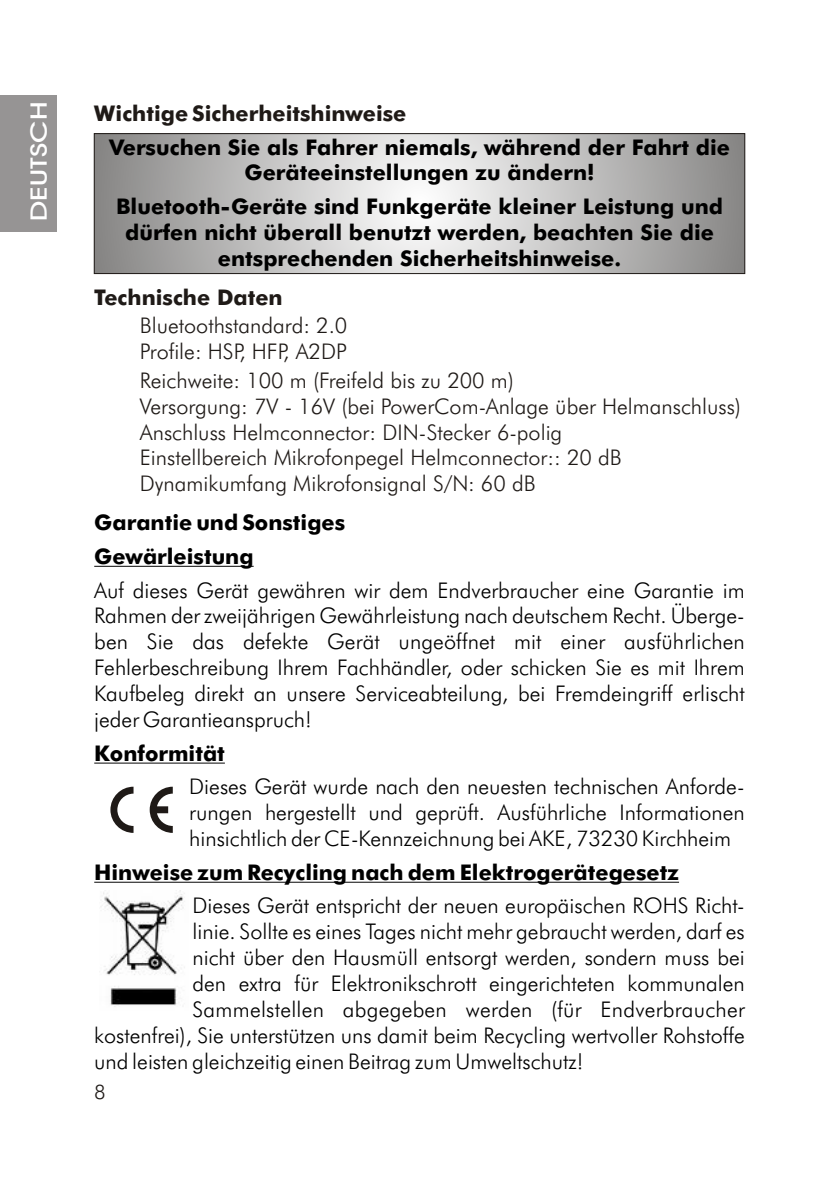
<style>
.page{position:relative;width:840px;height:1192px;background:#fff}
.page>*{position:absolute;margin:0;border:0;box-sizing:border-box;transform-origin:0 0}
.t1{font:22.8px "Avant Garde Md BT";color:#fff;scale:1.31 1}
.t2{font:21.6px/25.8px "Futura Lt BT";color:#000;text-align:justify}
.t3{font:700 21.6px/26px "Futura Md BT";color:#000;text-align:center}
.t4{font:21.6px/25.8px "Futura Lt BT";color:#1f1a17}
.t5{font:700 21.6px "Futura Md BT";color:#1f1a17}
.t6{font:20px "Futura Lt BT";color:#1f1a17}
</style>
<div class="page">
<svg style="left:96px;top:135px;width:647px;height:137px;background:#c0bfbf"></svg>
<div style="left:94px;top:133px;width:651px;height:141px;border:1px solid #1f1a17"></div>
<hr style="left:94px;top:566px;width:160px;height:1px;background:#000">
<hr style="left:94px;top:763px;width:131px;height:1px;background:#000">
<hr style="left:94px;top:882px;width:585px;height:1px;background:#000">
<div style="left:0;top:95px;width:57px;height:136px;background:#969494"></div>
<img style="left:100px;top:891px;width:85px;height:116px">
<svg style="left:110px;top:787px;width:24px;height:46px"></svg>
<svg style="left:150px;top:787px;width:23px;height:46px"></svg>
<p class="t1" style="left:30px;top:221px;width:92px;rotate:-90deg">DEUTSCH</p>
<p class="t5" style="left:94px;top:104px;width:314px">Wichtige Sicherheitshinweise</p>
<p class="t3" style="left:109px;top:136px;width:623px">Versuchen Sie als Fahrer niemals, während der Fahrt die<br>Geräteeinstellungen zu ändern!</p>
<p class="t3" style="left:116px;top:196px;width:609px">Bluetooth-Geräte sind Funkgeräte kleiner Leistung und dürfen nicht überall benutzt werden, beachten Sie die entsprechenden Sicherheitshinweise.</p>
<p class="t5" style="left:94px;top:288px;width:190px">Technische Daten</p>
<p class="t4" style="left:140px;top:315px;width:209px">Bluetoothstandard: 2.0<br>Profile: HSP, HFP, A2DP</p>
<p class="t4" style="left:140px;top:369px;width:603px">Reichweite: 100 m (Freifeld bis zu 200 m)<br>Versorgung: 7V - 16V (bei PowerCom-Anlage über Helmanschluss)<br>Anschluss Helmconnector: DIN-Stecker 6-polig<br>Einstellbereich Mikrofonpegel Helmconnector:: 20 dB Dynamikumfang Mikrofonsignal S/N: 60 dB</p>
<p class="t3" style="left:94px;top:508px;width:252px;line-height:33.6px;text-align:left">Garantie und Sonstiges<br>Gewärleistung</p>
<p class="t2" style="left:94px;top:579px;width:652px">Auf dieses Gerät gewähren wir dem Endverbraucher eine Garantie im Rahmen der zweijährigen Gewährleistung nach deutschem Recht. Überge&shy;ben Sie das defekte Gerät ungeöffnet mit einer ausführlichen Fehlerbeschreibung Ihrem Fachhändler, oder schicken Sie es mit Ihrem Kaufbeleg direkt an unsere Serviceabteilung, bei Fremdeingriff erlischt jeder Garantieanspruch!</p>
<p class="t3" style="left:94px;top:742px;width:132px">Konformität</p>
<p class="t2" style="left:189px;top:776px;width:557px">Dieses Gerät wurde nach den neuesten technischen Anforde&shy;rungen hergestellt und geprüft. Ausführliche Informationen hinsichtlich der CE-Kennzeichnung bei AKE, 73230 Kirchheim</p>
<p class="t3" style="left:94px;top:861px;width:586px">Hinweise zum Recycling nach dem Elektrogerätegesetz</p>
<p class="t2" style="left:193px;top:895px;width:554px">Dieses Gerät entspricht der neuen europäischen ROHS Richt-</p>
<p class="t2" style="left:193px;top:921px;width:554px">linie. Sollte es eines Tages nicht mehr gebraucht werden, darf es</p>
<p class="t2" style="left:193px;top:947px;width:554px">nicht über den Hausmüll entsorgt werden, sondern muss bei</p>
<p class="t2" style="left:193px;top:973px;width:554px">den extra für Elektronikschrott eingerichteten kommunalen</p>
<p class="t2" style="left:193px;top:998px;width:554px">Sammelstellen abgegeben werden (für Endverbraucher</p>
<p class="t2" style="left:94px;top:1024px;width:652px">kostenfrei), Sie unterstützen uns damit beim Recycling wertvoller Rohstoffe</p>
<p class="t2" style="left:94px;top:1050px;width:491px">und leisten gleichzeitig einen Beitrag zum Umweltschutz!</p>
<p class="t6" style="left:94px;top:1083px;width:13px">8</p>
</div>
